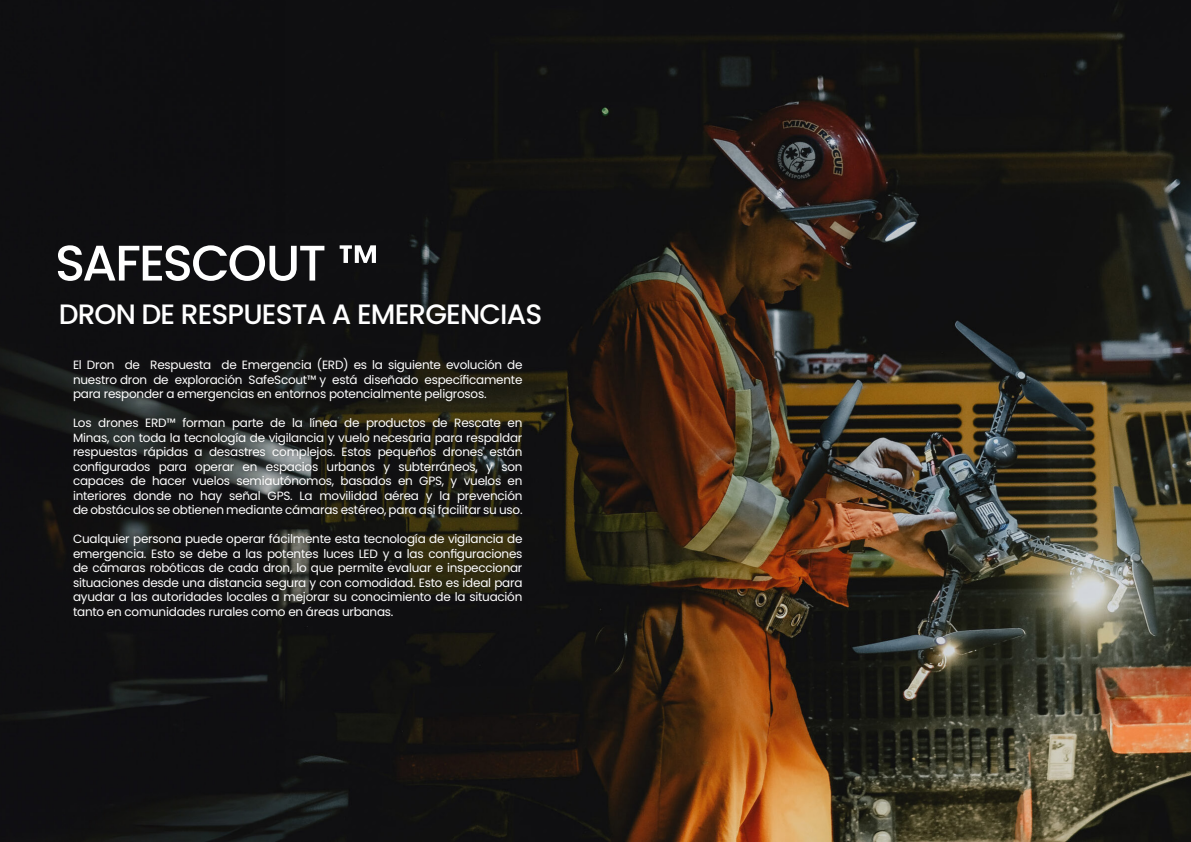
<style>
.page{position:relative;width:1191px;height:842px;background:#fff}
.page>*{position:absolute;margin:0;border:0;box-sizing:border-box;transform-origin:0 0}
.Title_1{font:500 50px "Poppins";letter-spacing:-.04em;color:#fff}
.Title_1-2{font:500 28px "Poppins";letter-spacing:-.03em;color:#fff}
.Content_1{font:12px/14.5px "Poppins";letter-spacing:-.02em;color:#fff;text-align:justify}
</style>
<div class="page">
<img style="left:0;top:0;width:1191px;height:842px">
<div style="left:67px;top:352px;width:461px;height:270px;background:#231f20;opacity:.75"></div>
<p class="Title_1" style="left:55px;top:234px;width:325px">SAFESCOUT ™</p>
<p class="Title_1-2" style="left:59px;top:297px;width:485px">DRON DE RESPUESTA A EMERGENCIAS</p>
<p class="Content_1" style="left:73px;top:358px;width:451px">El Dron de Respuesta de Emergencia (ERD) es la siguiente evolución de nuestro dron de exploración SafeScout™ y está diseñado específicamente para responder a emergencias en entornos potencialmente peligrosos.</p>
<p class="Content_1" style="left:73px;top:416px;width:451px">Los drones ERD™ forman parte de la línea de productos de Rescate en Minas, con toda la tecnología de vigilancia y vuelo necesaria para respaldar respuestas rápidas a desastres complejos. Estos pequeños drones están configurados para operar en espacios urbanos y subterráneos, y son capaces de hacer vuelos semiautónomos, basados en GPS, y vuelos en interiores donde no hay señal GPS. La movilidad aérea y la prevención de obstáculos se obtienen mediante cámaras estéreo, para asi facilitar su uso.</p>
<p class="Content_1" style="left:73px;top:532px;width:451px">Cualquier persona puede operar fácilmente esta tecnología de vigilancia de emergencia. Esto se debe a las potentes luces LED y a las configuraciones de cámaras robóticas de cada dron, lo que permite evaluar e inspeccionar situaciones desde una distancia segura y con comodidad. Esto es ideal para ayudar a las autoridades locales a mejorar su conocimiento de la situación tanto en comunidades rurales como en áreas urbanas.</p>
</div>
